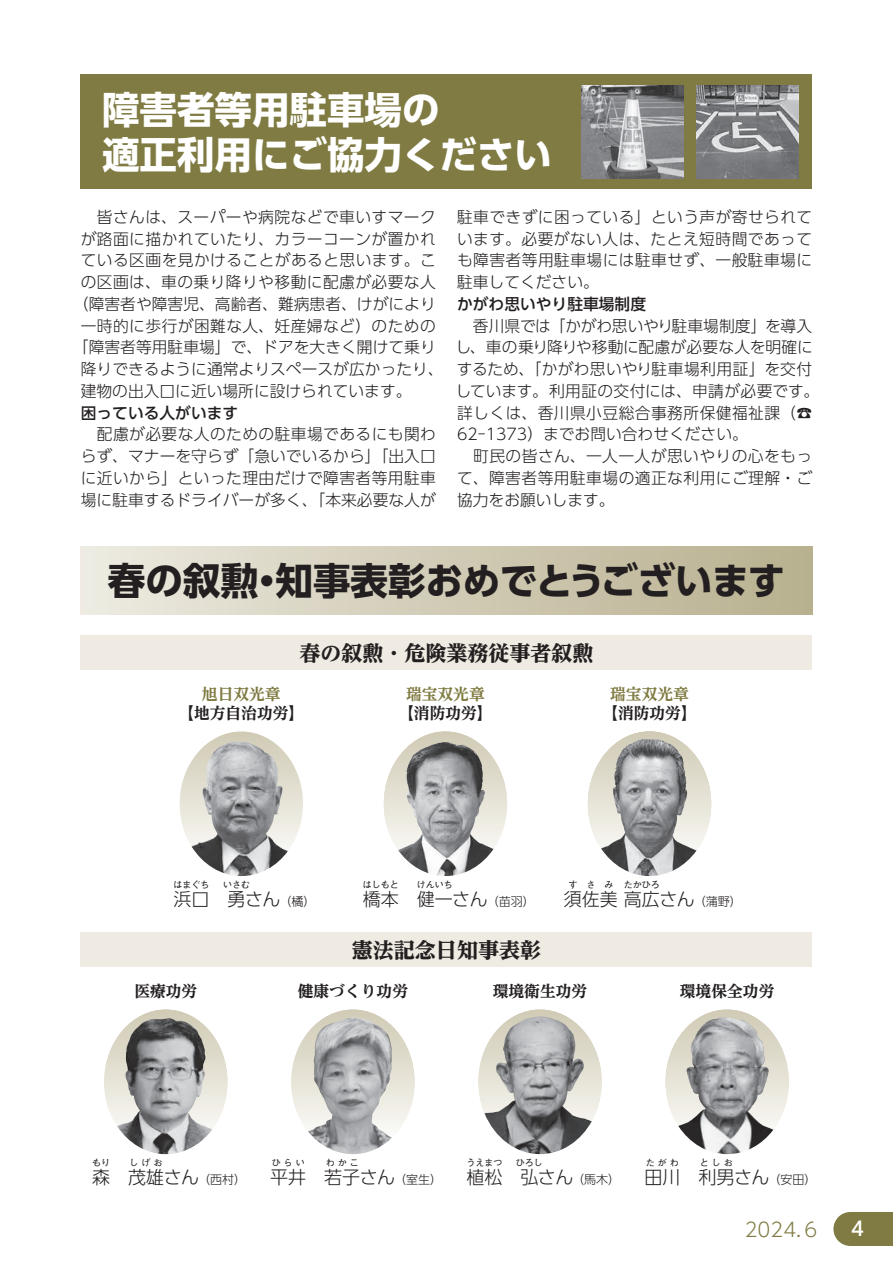
<style>
.page{position:relative;width:893px;height:1263px;background:#fff}
.page>*{position:absolute;margin:0;border:0;box-sizing:border-box;transform-origin:0 0}
.t1{font:700 37.5px/45px "UD Shin Go Pro";color:#fff}
.t2{font:700 37.5px "UD Shin Go Pro";letter-spacing:-.005em;color:#231f20}
.t3{font:800 21px "UD Reimin Pro";color:#231f20}
.t4{font:300 19.5px "UD Shin Go Pro";color:#7f7b42}
.t5{font:500 19.5px "UD Shin Go Pro";color:#fff}
.t6{font:300 18px "UD Shin Go Pro";letter-spacing:-.025em;color:#231f20}
.t7{font:300 18px "UD Shin Go Pro";color:#231f20}
.t8{font:300 15.75px/21.8px "UD Shin Go Pro";letter-spacing:.025em;color:#231f20;text-align:justify}
.t9{font:300 15.75px "UD Shin Go Pro";color:#231f20}
.t10{font:700 expanded 15.75px "UD Reimin Pro";color:#231f20}
.t11{font:500 15.75px "UD Shin Go Pro";color:#231f20}
.t12{font:700 expanded 15.75px "UD Reimin Pro";color:#7f7b42}
.t13{font:300 12px "UD Shin Go Pro";color:#231f20}
.t14{font:300 9px "UD Shin Go Pro";color:#231f20}
</style>
<div class="page">
<svg style="left:833px;top:1212px;width:60px;height:34px;background:#87844f"></svg>
<div style="left:81px;top:547px;width:731px;height:68px;background:linear-gradient(to right,#eceae0,#b7af8e)"></div>
<svg style="left:180px;top:731px;width:123px;height:119px"></svg>
<svg style="left:384px;top:731px;width:123px;height:145px"></svg>
<svg style="left:104px;top:1009px;width:123px;height:120px"></svg>
<svg style="left:291px;top:1009px;width:124px;height:120px"></svg>
<svg style="left:478px;top:1009px;width:124px;height:111px"></svg>
<svg style="left:665px;top:1009px;width:124px;height:145px"></svg>
<svg style="left:588px;top:731px;width:123px;height:145px"></svg>
<img style="left:191px;top:742px;width:97px;height:134px">
<img style="left:406px;top:742px;width:41px;height:49px">
<img style="left:117px;top:1019px;width:95px;height:135px">
<img style="left:308px;top:1017px;width:84px;height:137px">
<img style="left:484px;top:1016px;width:108px;height:138px">
<img style="left:686px;top:1017px;width:36px;height:69px">
<img style="left:613px;top:739px;width:31px;height:67px">
<div style="left:81px;top:636px;width:731px;height:34px;background:#efebe3"></div>
<div style="left:81px;top:933px;width:731px;height:34px;background:#efebe3"></div>
<div style="left:81px;top:74px;width:731px;height:115px;background:#7f7b42"></div>
<img style="left:696px;top:85px;width:102px;height:94px">
<img style="left:581px;top:85px;width:103px;height:94px">
<h1 class="t1" style="left:102px;top:86px;width:451px">障害者等用駐車場の<br>適正利用にご協力ください</h1>
<p class="t8" style="left:81px;top:205px;width:357px">　皆さんは、スーパーや病院などで車いすマーク</p>
<p class="t8" style="left:81px;top:227px;width:357px">が路面に描かれていたり、カラーコーンが置かれ</p>
<p class="t8" style="left:81px;top:249px;width:357px">ている区画を見かけることがあると思います。こ</p>
<p class="t8" style="left:81px;top:271px;width:357px">の区画は、車の乗り降りや移動に配慮が必要な人</p>
<p class="t9" style="left:73px;top:291px;width:364px">（障害者や障害児、高齢者、難病患者、けがにより</p>
<p class="t8" style="left:81px;top:314px;width:357px">一時的に歩行が困難な人、妊産婦など）のための</p>
<p class="t9" style="left:73px;top:335px;width:364px">「障害者等用駐車場」で、ドアを大きく開けて乗り</p>
<p class="t9" style="left:81px;top:356px;width:364px">降りできるように通常よりスペースが広かったり、</p>
<p class="t9" style="left:81px;top:378px;width:332px">建物の出入口に近い場所に設けられています。</p>
<p class="t11" style="left:81px;top:400px;width:159px">困っている人がいます</p>
<p class="t8" style="left:81px;top:423px;width:357px">　配慮が必要な人のための駐車場であるにも関わらず、マナーを守らず「急いでいるから」「出入口に近いから」といった理由だけで障害者等用駐車場に駐車するドライバーが多く、「本来必要な人が</p>
<p class="t8" style="left:457px;top:205px;width:357px">駐車できずに困っている」という声が寄せられています。必要がない人は、たとえ短時間であっても障害者等用駐車場には駐車せず、一般駐車場に駐車してください。</p>
<p class="t11" style="left:457px;top:291px;width:190px">かがわ思いやり駐車場制度</p>
<p class="t8" style="left:455px;top:314px;width:365px;text-align:left">　香川県では「かがわ思いやり駐車場制度」を導入し、車の乗り降りや移動に配慮が必要な人を明確にするため、「かがわ思いやり駐車場利用証」を交付しています。利用証の交付には、申請が必要です。詳しくは、香川県小豆総合事務所保健福祉課)︎☎<br>62-1373）までお問い合わせください。<br>　町民の皆さん、一人一人が思いやりの心をもって、障害者等用駐車場の適正な利用にご理解・ご協力をお願いします。</p>
<h1 class="t2" style="left:275px;top:550px;width:511px">知事表彰おめでとうございます</h1>
<h1 class="t2" style="left:108px;top:550px;width:152px">春の叙勲</h1>
<h1 class="t2" style="left:248px;top:550px;width:39px">・</h1>
<h2 class="t3" style="left:299px;top:636px;width:296px">春の叙勲・危険業務従事者叙勲</h2>
<p class="t12" style="left:202px;top:681px;width:80px">旭日双光章</p>
<p class="t10" style="left:178px;top:700px;width:127px">【地方自治功労【</p>
<p class="t12" style="left:406px;top:681px;width:80px">瑞宝双光章</p>
<p class="t10" style="left:398px;top:700px;width:96px">【消防功労【</p>
<p class="t12" style="left:610px;top:681px;width:80px">瑞宝双光章</p>
<p class="t10" style="left:602px;top:700px;width:96px">【消防功労【</p>
<p class="t14" style="left:174px;top:877px;width:38px">はまぐち</p>
<p class="t14" style="left:223px;top:877px;width:28px">いさむ</p>
<p class="t6" style="left:174px;top:884px;width:108px">浜口　勇さん</p>
<p class="t13" style="left:280px;top:892px;width:37px">（橘(</p>
<p class="t14" style="left:363px;top:877px;width:37px">はしもと</p>
<p class="t14" style="left:417px;top:877px;width:37px">けんいち</p>
<p class="t6" style="left:363px;top:884px;width:126px">橋本　健一さん</p>
<p class="t13" style="left:487px;top:892px;width:49px">（苗羽(</p>
<p class="t14" style="left:568px;top:877px;width:46px">すさみ</p>
<p class="t14" style="left:624px;top:877px;width:37px">たかひろ</p>
<p class="t7" style="left:564px;top:884px;width:132px">須佐美高広さん</p>
<p class="t13" style="left:694px;top:892px;width:49px">（蒲野(</p>
<h2 class="t3" style="left:352px;top:933px;width:191px">憲法記念日知事表彰</h2>
<p class="t10" style="left:134px;top:978px;width:65px">医療功労</p>
<p class="t10" style="left:298px;top:978px;width:112px">健康づくり功労</p>
<p class="t10" style="left:493px;top:978px;width:96px">環境衛生功労</p>
<p class="t10" style="left:680px;top:978px;width:96px">環境保全功労</p>
<p class="t14" style="left:92px;top:1155px;width:19px">もり</p>
<p class="t6" style="left:92px;top:1162px;width:19px">森</p>
<p class="t14" style="left:130px;top:1155px;width:34px">しげお</p>
<p class="t6" style="left:128px;top:1162px;width:72px">茂雄さん</p>
<p class="t13" style="left:198px;top:1170px;width:49px">（西村(</p>
<p class="t14" style="left:272px;top:1155px;width:34px">ひらい</p>
<p class="t6" style="left:270px;top:1162px;width:37px">平井</p>
<p class="t14" style="left:326px;top:1155px;width:34px">わかこ</p>
<p class="t6" style="left:324px;top:1162px;width:72px">若子さん</p>
<p class="t13" style="left:394px;top:1170px;width:49px">（室生(</p>
<p class="t14" style="left:466px;top:1155px;width:37px">うえまつ</p>
<p class="t6" style="left:466px;top:1162px;width:37px">植松</p>
<p class="t14" style="left:516px;top:1155px;width:28px">ひろし</p>
<p class="t6" style="left:520px;top:1162px;width:54px">弘さん</p>
<p class="t13" style="left:572px;top:1170px;width:49px">（馬木(</p>
<p class="t14" style="left:646px;top:1155px;width:34px">たがわ</p>
<p class="t6" style="left:644px;top:1162px;width:37px">田川</p>
<p class="t14" style="left:700px;top:1155px;width:34px">としお</p>
<p class="t6" style="left:698px;top:1162px;width:72px">利男さん</p>
<p class="t13" style="left:768px;top:1170px;width:49px">（安田(</p>
<p class="t4" style="left:745px;top:1214px;width:77px">2024.６</p>
<p class="t5" style="left:851px;top:1213px;width:14px">4</p>
</div>
